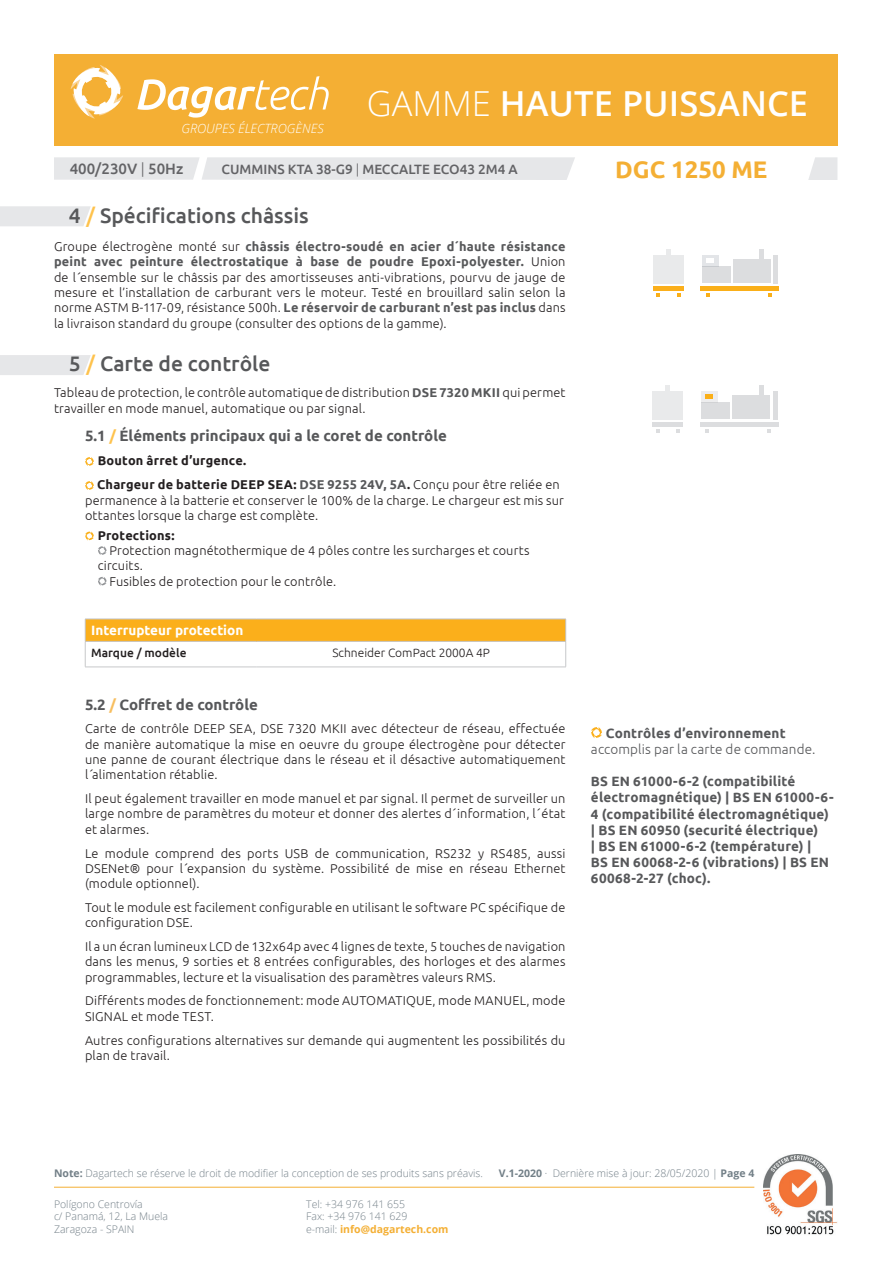
<style>
.page{position:relative;width:893px;height:1263px;background:#fff}
.page>*{position:absolute;margin:0;border:0;box-sizing:border-box;transform-origin:0 0}
.t1{font:600 34.5px "Open Sans";color:#fff}
.t2{font:700 24px "Ubuntu";color:#f4af34}
.t3{font:500 21px "Ubuntu";color:#57585a}
.t4{font:700 15px "Ubuntu";color:#57585a}
.t5{font:500 15px "Ubuntu";color:#636366}
.t6{font:700 13.5px/16.2px "Ubuntu";letter-spacing:.015em;color:#57585a}
.t7{font:500 13.5px "Ubuntu";color:#636366}
.t8{font:300 13.5px "Ubuntu";letter-spacing:.01em;color:#57585a}
.t9{font:700 13.5px "Ubuntu";color:#fff}
.t10{font:300 12.75px/15.3px "Ubuntu";letter-spacing:.015em;color:#231f20;text-align:justify}
.t11{font:700 12.75px/24px "Ubuntu";letter-spacing:.015em;color:#231f20}
.t12{font:italic 300 12.75px "Open Sans";color:#fff}
.t13{font:300 12px "Ubuntu";color:#231f20}
.t14{font:500 12px "Ubuntu";color:#231f20}
.t15{font:300 10.5px/12.6px "Open Sans";color:#727f87}
.s1{font-weight:300}
.s2{color:#fec24c}
.s3{font-weight:700;color:#57585a}
.s4{color:#57585a}
.s5{color:#f7be5f}
.s6{font-weight:700}
.s7{font-weight:700;color:#f4af34}
</style>
<div class="page">
<div style="left:54px;top:54px;width:783px;height:92px;background:#f4af34"></div>
<div style="left:54px;top:157px;width:521px;height:23px;background:#e6e7e9"></div>
<svg style="left:808px;top:157px;width:29px;height:23px"></svg>
<hr style="left:54px;top:1187px;width:700px;height:1px;background:#f4af34">
<svg style="left:71px;top:65px;width:52px;height:54px"></svg>
<svg style="left:137px;top:76px;width:192px;height:42px"></svg>
<img style="left:763px;top:1154px;width:74px;height:81px">
<svg style="left:591px;top:727px;width:11px;height:11px"></svg>
<div style="left:0;top:206px;width:91px;height:20px;background:#e6e7e9"></div>
<div style="left:85px;top:619px;width:481px;height:22px;background:#fbaf1b"></div>
<hr style="left:85px;top:619px;width:172px;height:1px;background:#c7c8ca">
<hr style="left:257px;top:619px;width:309px;height:1px;background:#c7c8ca">
<hr style="left:85px;top:641px;width:172px;height:1px;background:#c7c8ca">
<svg style="left:85px;top:619px;width:1px;height:48px"></svg>
<hr style="left:257px;top:641px;width:309px;height:1px;background:#c7c8ca">
<svg style="left:565px;top:619px;width:1px;height:48px"></svg>
<hr style="left:85px;top:667px;width:172px;height:1px;background:#c7c8ca">
<hr style="left:257px;top:667px;width:309px;height:1px;background:#c7c8ca">
<svg style="left:85px;top:457px;width:9px;height:9px"></svg>
<svg style="left:85px;top:481px;width:9px;height:9px"></svg>
<svg style="left:85px;top:531px;width:9px;height:9px"></svg>
<svg style="left:98px;top:546px;width:9px;height:9px"></svg>
<svg style="left:98px;top:577px;width:9px;height:9px"></svg>
<div style="left:0;top:355px;width:91px;height:20px;background:#e6e7e9"></div>
<div style="left:759px;top:250px;width:5px;height:10px;background:#dcdddf"></div>
<div style="left:653px;top:286px;width:31px;height:5px;background:#fbaf1b"></div>
<div style="left:701px;top:286px;width:78px;height:5px;background:#faaf18"></div>
<svg style="left:768px;top:294px;width:4px;height:3px"></svg>
<div style="left:773px;top:255px;width:5px;height:28px;background:#dcdddf"></div>
<div style="left:733px;top:260px;width:38px;height:23px;background:#dcdddf"></div>
<div style="left:702px;top:266px;width:29px;height:17px;background:#dcdddf"></div>
<div style="left:653px;top:255px;width:31px;height:29px;background:#e9eaeb"></div>
<svg style="left:666px;top:250px;width:5px;height:5px"></svg>
<div style="left:702px;top:255px;width:16px;height:11px;background:#e3e5e8"></div>
<div style="left:706px;top:258px;width:8px;height:5px;background:#fff"></div>
<svg style="left:656px;top:294px;width:4px;height:3px"></svg>
<div style="left:759px;top:386px;width:5px;height:10px;background:#dcdddf"></div>
<div style="left:653px;top:422px;width:30px;height:5px;background:#dcdddf"></div>
<div style="left:700px;top:422px;width:78px;height:5px;background:#dcdddf"></div>
<svg style="left:705px;top:430px;width:4px;height:3px"></svg>
<svg style="left:767px;top:430px;width:4px;height:3px"></svg>
<hr style="left:773px;top:391px;width:4px;height:28px;background:#dcdddf">
<div style="left:732px;top:396px;width:38px;height:23px;background:#dcdddf"></div>
<div style="left:701px;top:402px;width:29px;height:17px;background:#dcdddf"></div>
<div style="left:652px;top:391px;width:31px;height:29px;background:#e9eaeb"></div>
<svg style="left:665px;top:386px;width:5px;height:5px"></svg>
<div style="left:701px;top:391px;width:17px;height:11px;background:#ededee"></div>
<div style="left:705px;top:394px;width:8px;height:5px;background:#faaf18"></div>
<svg style="left:676px;top:430px;width:4px;height:3px"></svg>
<p class="t12" style="left:181px;top:119px;width:144px">GROUPES ÉLECTROGÈNES</p>
<h1 class="t1" style="left:367px;top:80px;width:443px"><span class="s1">GAMME</span> HAUTE PUISSANCE</h1>
<p class="t5" style="left:70px;top:159px;width:115px">400/230V <span class="s1">|</span> 50Hz</p>
<h2 class="t2" style="left:615px;top:155px;width:154px">DGC 1250 ME</h2>
<p class="t7" style="left:222px;top:161px;width:298px">CUMMINS KTA 38-G9 <span class="s1">|</span> MECCALTE ECO43 2M4 A</p>
<h3 class="t3" style="left:69px;top:202px;width:241px">4 <span class="s2">/</span> Spécifications châssis</h3>
<p class="t10" style="left:54px;top:238px;width:513px">Groupe électrogène monté sur <span class="s3">châssis électro-soudé en acier d´haute résistance peint avec peinture électrostatique à base de poudre Epoxi-polyester.</span> Union de l´ensemble sur le châssis par des amortisseuses anti-vibrations, pourvu de jauge de mesure et l’installation de carburant vers le moteur. Testé en brouillard salin selon la norme ASTM B-117-09, résistance 500h. <span class="s3">Le réservoir de carburant n’est pas inclus</span> dans la livraison standard du groupe (consulter des options de la gamme).</p>
<h3 class="t3" style="left:69px;top:351px;width:203px">5 <span class="s2">/</span> Carte de contrôle</h3>
<p class="t10" style="left:54px;top:385px;width:513px">Tableau de protection, le contrôle automatique de distribution <span class="s3">DSE 7320 MKII</span> qui permet travailler en mode manuel, automatique ou par signal.</p>
<p class="t4" style="left:85px;top:427px;width:363px">5.1 <span class="s2">/</span> Éléments principaux qui a le coret de contrôle</p>
<p class="t11" style="left:97px;top:449px;width:464px">Bouton ârret d’urgence.<br>Chargeur de batterie DEEP SEA: <span class="s4">DSE 9255 24V, 5A</span>. <span class="s1">Conçu pour être reliée en</span></p>
<p class="t10" style="left:85px;top:492px;width:480px">permanence à la batterie et conserver le 100% de la charge. Le chargeur est mis sur ottantes lorsque la charge est complète.</p>
<p class="t11" style="left:98px;top:523px;width:78px">Protections:</p>
<p class="t10" style="left:109px;top:543px;width:422px">Protection magnétothermique de 4 pôles contre les surcharges et courts</p>
<p class="t10" style="left:98px;top:558px;width:47px">circuits.</p>
<p class="t10" style="left:109px;top:573px;width:228px">Fusibles de protection pour le contrôle.</p>
<p class="t9" style="left:91px;top:622px;width:154px">Interrupteur protection</p>
<p class="t14" style="left:91px;top:645px;width:97px">Marque / modèle</p>
<p class="t13" style="left:332px;top:645px;width:159px">Schneider ComPact 2000A 4P</p>
<p class="t4" style="left:85px;top:695px;width:174px">5.2 <span class="s5">/</span> Coffret de contrôle</p>
<p class="t10" style="left:85px;top:721px;width:482px">Carte de contrôle DEEP SEA, DSE 7320 MKII avec détecteur de réseau, effectuée de manière automatique la mise en oeuvre du groupe électrogène pour détecter une panne de courant électrique dans le réseau et il désactive automatiquement l´alimentation rétablie.</p>
<p class="t10" style="left:85px;top:791px;width:482px">Il peut également travailler en mode manuel et par signal. Il permet de surveiller un large nombre de paramètres du moteur et donner des alertes d´information, l´état et alarmes.</p>
<p class="t10" style="left:85px;top:845px;width:482px">Le module comprend des ports USB de communication, RS232 y RS485, aussi DSENet® pour l´expansion du système. Possibilité de mise en réseau Ethernet (module optionnel).</p>
<p class="t10" style="left:85px;top:899px;width:482px">Tout le module est facilement configurable en utilisant le software PC spécifique de configuration DSE.</p>
<p class="t10" style="left:85px;top:938px;width:482px">Il a un écran lumineux LCD de 132x64p avec 4 lignes de texte, 5 touches de navigation dans les menus, 9 sorties et 8 entrées configurables, des horloges et des alarmes programmables, lecture et la visualisation des paramètres valeurs RMS.</p>
<p class="t10" style="left:85px;top:993px;width:482px">Différents modes de fonctionnement: mode AUTOMATIQUE, mode MANUEL, mode<br>SIGNAL et mode TEST.</p>
<p class="t10" style="left:85px;top:1032px;width:482px">Autres configurations alternatives sur demande qui augmentent les possibilités du plan de travail.</p>
<p class="t6" style="left:606px;top:724px;width:181px">Contrôles d’environnement</p>
<p class="t8" style="left:591px;top:741px;width:226px">accomplis par la carte de commande.</p>
<p class="t6" style="left:591px;top:773px;width:244px">BS EN 61000-6-2 (compatibilité électromagnétique) | BS EN 61000-6- 4 (compatibilité électromagnétique) | BS EN 60950 (securité électrique)<br>| BS EN 61000-6-2 (température) |<br>BS EN 60068-2-6 (vibrations) | BS EN 60068-2-27 (choc).</p>
<p class="t15" style="left:54px;top:1166px;width:430px"><span class="s6">Note:</span> Dagartech se réserve le droit de modifier la conception de ses produits sans préavis.</p>
<p class="t15" style="left:54px;top:1197px;width:116px">Polígono Centrovía<br>c/ Panamá, 12, La Muela<br>Zaragoza - SPAIN</p>
<p class="t15" style="left:306px;top:1197px;width:144px">Tel: +34 976 141 655<br>Fax: +34 976 141 629<br>e-mail: <span class="s7">info@dagartech.com</span></p>
<p class="t15" style="left:499px;top:1166px;width:257px"><span class="s6">V.1-2020</span> · Dernière mise à jour: 28/05/2020 | <span class="s6">Page 4</span></p>
</div>
